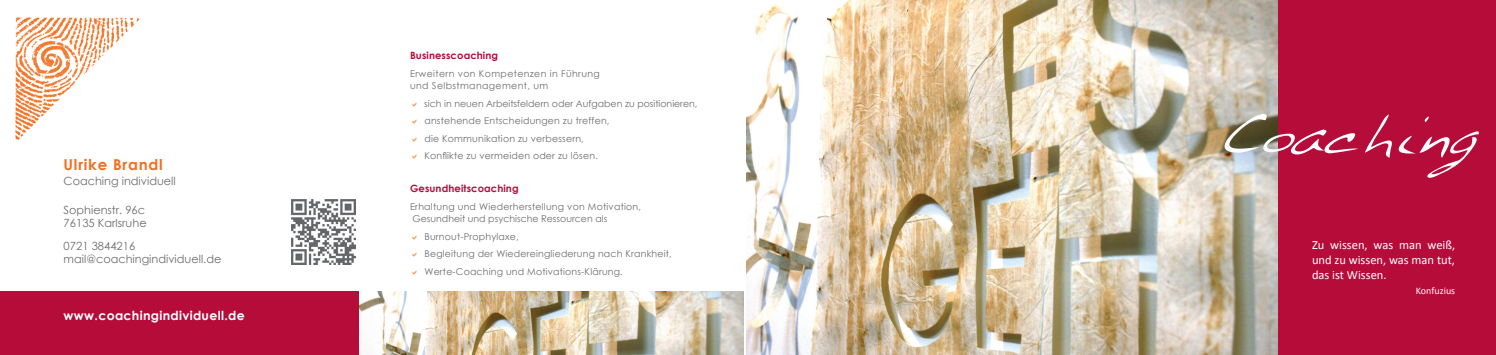
<style>
.page{position:relative;width:1496px;height:355px;background:#fff}
.page>*{position:absolute;margin:0;border:0;box-sizing:border-box;transform-origin:0 0}
.t1{font:italic 60px "Netties Hand";color:#fff}
.t2{font:700 15px "Century Gothic";letter-spacing:.05em;color:#f36e21}
.t3{font:12.5px/15px "Calibri";color:#fff}
.t4{font:700 12.5px "Century Gothic";letter-spacing:.025em;color:#fff}
.t5{font:11.25px "Century Gothic";color:#6c6d70}
.t6{font:700 10px "Century Gothic";letter-spacing:.01em;color:#b50c3a}
.t7{font:10px "Calibri";color:#fff}
.t8{font:9.38px "Century Gothic";letter-spacing:.02em;color:#6c6d70}
.t9{font:9.38px "Century Gothic";color:#6c6d70}
.t10{font:9.38px "Century Gothic";letter-spacing:.04em;color:#6c6d70}
</style>
<div class="page">
<img style="left:746px;top:0;width:532px;height:354px">
<div style="left:1278px;top:0;width:217px;height:354px;background:#b50c3a"></div>
<div style="left:0;top:291px;width:360px;height:63px;background:#b50c3a"></div>
<img style="left:15px;top:17px;width:125px;height:125px">
<img style="left:359px;top:291px;width:384px;height:63px">
<img style="left:291px;top:199px;width:65px;height:65px">
<p class="t2" style="left:64px;top:153px;width:101px">Ulrike Brandl</p>
<p class="t5" style="left:64px;top:173px;width:114px">Coaching individuell</p>
<p class="t5" style="left:64px;top:202px;width:83px">Sophienstr. 96c</p>
<p class="t5" style="left:64px;top:215px;width:85px">76135 Karlsruhe</p>
<p class="t5" style="left:64px;top:238px;width:73px">0721 3844216</p>
<p class="t5" style="left:64px;top:251px;width:159px">mail@coachingindividuell.de</p>
<p class="t4" style="left:64px;top:306px;width:183px">www.coachingindividuell.de</p>
<p class="t6" style="left:410px;top:48px;width:90px">Businesscoaching</p>
<p class="t10" style="left:410px;top:67px;width:191px">Erweitern von Kompetenzen in Führung</p>
<p class="t10" style="left:410px;top:79px;width:140px">und Selbstmanagement, um</p>
<p class="t9" style="left:424px;top:97px;width:275px">sich in neuen Arbeitsfeldern oder Aufgaben zu positionieren,</p>
<p class="t8" style="left:424px;top:114px;width:186px">anstehende Entscheidungen zu treffen,</p>
<p class="t8" style="left:424px;top:132px;width:161px">die Kommunikation zu verbessern,</p>
<p class="t8" style="left:424px;top:149px;width:175px">Konflikte zu vermeiden oder zu lösen.</p>
<p class="t6" style="left:410px;top:181px;width:110px">Gesundheitscoaching</p>
<p class="t8" style="left:410px;top:200px;width:233px">Erhaltung und Wiederherstellung von Motivation,</p>
<p class="t9" style="left:412px;top:212px;width:196px">Gesundheit und psychische Ressourcen als</p>
<p class="t8" style="left:424px;top:230px;width:96px">Burnout-Prophylaxe,</p>
<p class="t8" style="left:424px;top:247px;width:249px">Begleitung der Wiedereingliederung nach Krankheit,</p>
<p class="t8" style="left:424px;top:265px;width:200px">Werte-Coaching und Motivations-Klärung.</p>
<p class="t1" style="left:1214px;top:97px;width:323px">Coaching</p>
<p class="t3" style="left:1311px;top:236px;width:145px">Zu wissen, was man weiß, und zu wissen, was man tut,</p>
<p class="t3" style="left:1311px;top:266px;width:76px">das ist Wissen.</p>
<p class="t7" style="left:1415px;top:284px;width:41px">Konfuzius</p>
</div>
